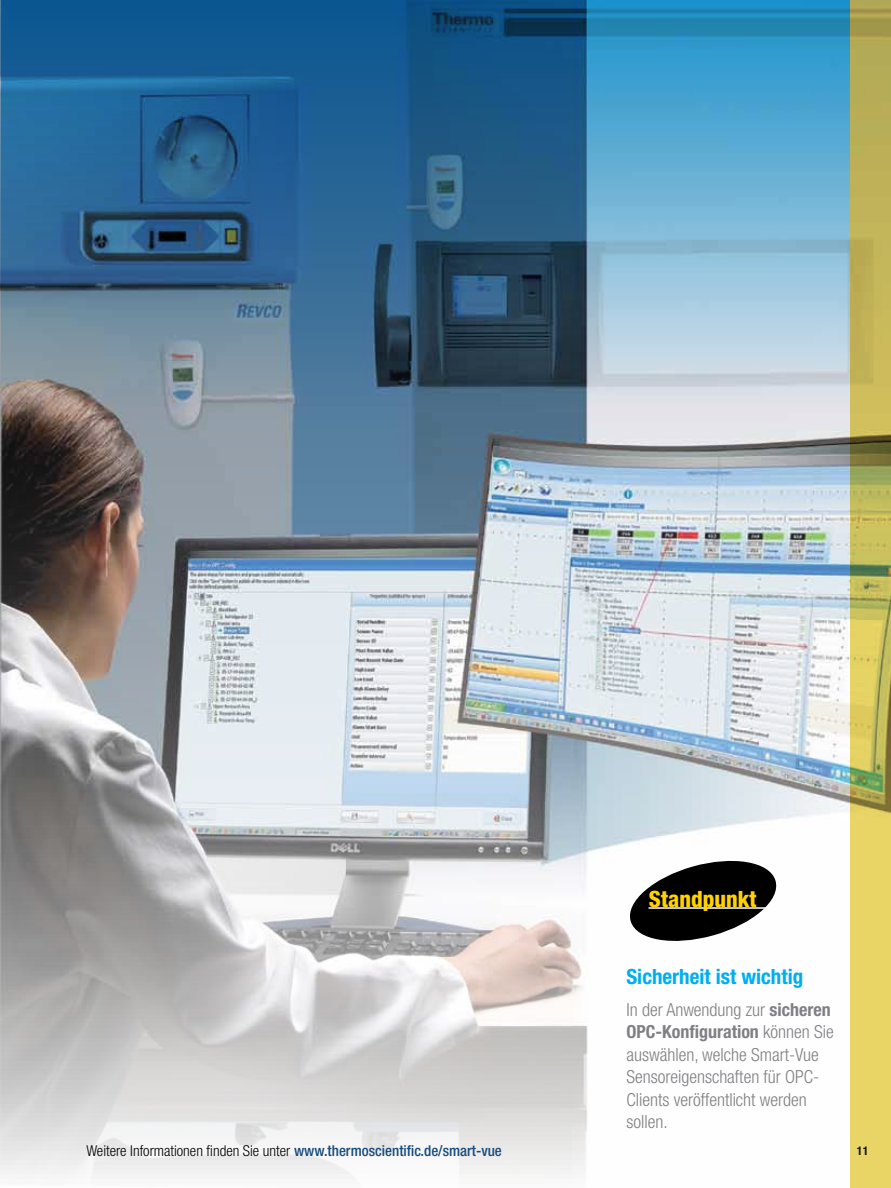
<style>
.page{position:relative;width:891px;height:1188px;background:#fff}
.page>*{position:absolute;margin:0;border:0;box-sizing:border-box;transform-origin:0 0}
.t1{font:800 condensed 22.5px "Helvetica Neue LT Std";color:#ffd200}
.t2{font:700 condensed 21px "Helvetica Neue LT Std";color:#00aeef}
.t3{font:300 condensed 18px/22.5px "Helvetica Neue LT Std";color:#807f83}
.t4{font:300 condensed 15px "Helvetica Neue LT Std";color:#000}
.t5{font:700 condensed 12px "Helvetica Neue LT Std";color:#000}
.s1{font-weight:500;color:#174a7c}
.s2{font-weight:700}
</style>
<div class="page">
<img style="left:1px;top:0;width:850px;height:1187px">
<svg style="left:851px;top:0;width:40px;height:1188px;background:#c8bb5b"></svg>
<svg style="left:626px;top:856px;width:154px;height:90px"></svg>
<hr style="left:649px;top:907px;width:158px;height:2px;background:#fff">
<svg style="left:1px;top:0;width:849px;height:406px;background:#467ba0"></svg>
<p class="t4" style="left:86px;top:1142px;width:417px">Weitere Informationen finden Sie unter <span class="s1">www.thermoscientific.de/smart-vue</span></p>
<p class="t1" style="left:649px;top:885px;width:109px">Standpunkt</p>
<p class="t2" style="left:626px;top:964px;width:178px">Sicherheit ist wichtig</p>
<p class="t3" style="left:626px;top:998px;width:209px">In der Anwendung zur <span class="s2">sicheren<br>OPC-Konfiguration</span> können Sie auswählen, welche Smart-Vue<br>Sensoreigenschaften für OPC-<br>Clients veröffentlicht werden sollen.</p>
<p class="t5" style="left:857px;top:1143px;width:13px">11</p>
</div>
